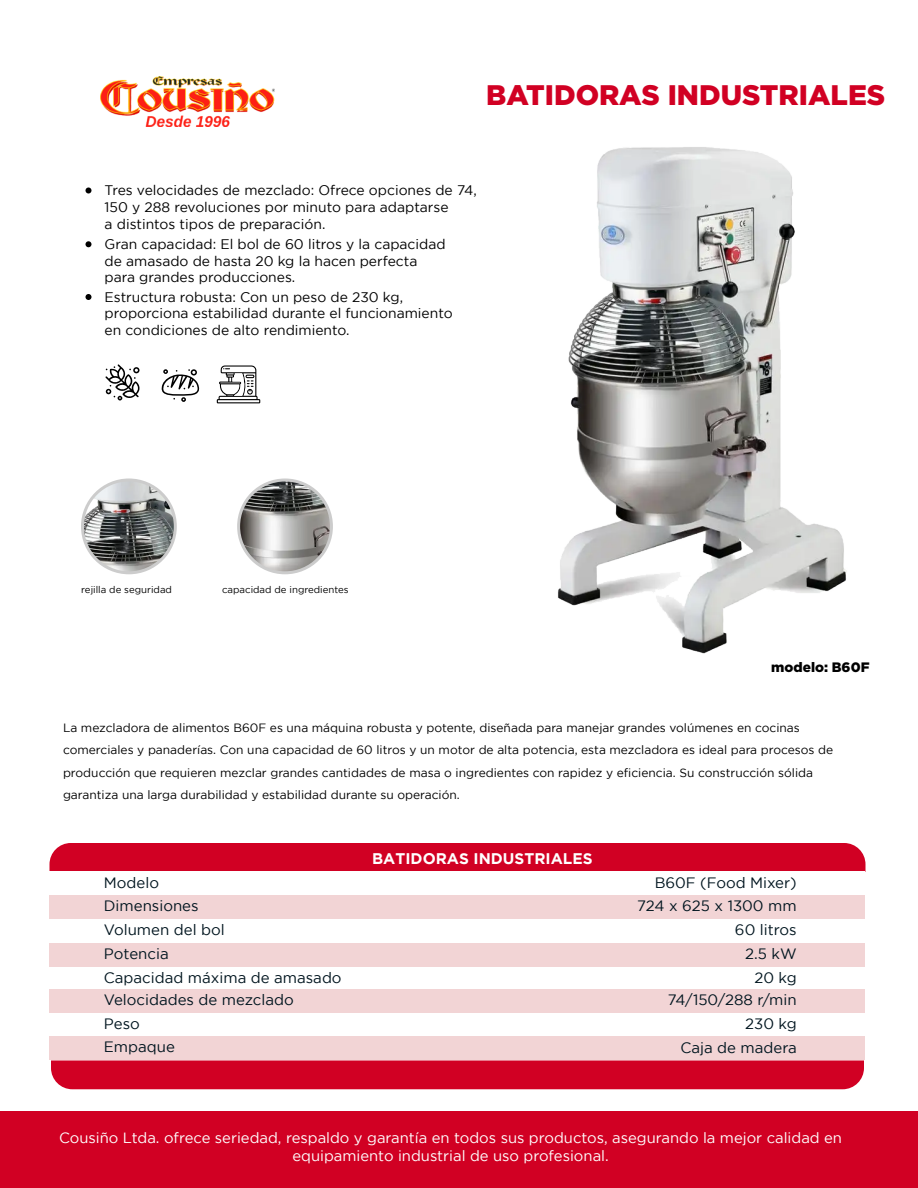
<style>
.page{position:relative;width:918px;height:1188px;background:#fff}
.page>*{position:absolute;margin:0;border:0;box-sizing:border-box;transform-origin:0 0}
.t1{font:900 28.2px "Gotham";color:#d10023}
.t2{font:700 15.45px "Gotham";color:#fff}
.t3{font:15px/24px "Gotham";color:#00151f;text-align:right}
.t4{font:14.85px/18px "Gotham";color:#fff;text-align:center}
.t5{font:13.8px/16.6px "Gotham";color:#000}
.t6{font:900 13.65px "Gotham";color:#000}
.t7{font:12px/22.5px "Gotham";color:#000}
.t8{font:9.6px "Gotham";color:#000}
</style>
<div class="page">
<img style="left:558px;top:147px;width:289px;height:507px">
<div style="left:0;top:1112px;width:918px;height:76px;background:#d10023"></div>
<img style="left:100px;top:76px;width:175px;height:51px">
<img style="left:82px;top:480px;width:93px;height:93px;border-radius:46px">
<div style="left:81px;top:478px;width:96px;height:96px;border:3px solid #ccc;border-radius:50%"></div>
<img style="left:239px;top:480px;width:92px;height:93px;border-radius:46px">
<div style="left:237px;top:478px;width:96px;height:96px;border:3px solid #ccc;border-radius:50%"></div>
<div style="left:50px;top:843px;width:816px;height:29px;background:#d10023"></div>
<div style="left:51px;top:1060px;width:813px;height:29px;background:#d10023"></div>
<div style="left:50px;top:895px;width:816px;height:24px;background:#f2d4d5"></div>
<div style="left:50px;top:943px;width:816px;height:23px;background:#f2d4d5"></div>
<div style="left:50px;top:989px;width:816px;height:24px;background:#f2d4d5"></div>
<div style="left:50px;top:1036px;width:816px;height:23px;background:#f2d4d5"></div>
<svg style="left:162px;top:369px;width:37px;height:33px"></svg>
<svg style="left:105px;top:364px;width:35px;height:36px"></svg>
<svg style="left:86px;top:188px;width:6px;height:6px"></svg>
<svg style="left:86px;top:241px;width:6px;height:6px"></svg>
<svg style="left:86px;top:294px;width:6px;height:6px"></svg>
<svg style="left:217px;top:365px;width:43px;height:38px"></svg>
<h1 class="t1" style="left:486px;top:78px;width:401px">BATIDORAS INDUSTRIALES</h1>
<p class="t5" style="left:105px;top:182px;width:374px">Tres velocidades de mezclado: Ofrece opciones de 74,<br>150 y 288 revoluciones por minuto para adaptarse<br>a distintos tipos de preparación.</p>
<p class="t5" style="left:105px;top:236px;width:343px">Gran capacidad: El bol de 60 litros y la capacidad de amasado de hasta 20 kg la hacen perfecta para grandes producciones.</p>
<p class="t5" style="left:105px;top:288px;width:350px">Estructura robusta: Con un peso de 230 kg, proporciona estabilidad durante el funcionamiento en condiciones de alto rendimiento.</p>
<p class="t8" style="left:81px;top:584px;width:92px">rejilla de seguridad</p>
<p class="t8" style="left:222px;top:584px;width:128px">capacidad de ingredientes</p>
<p class="t6" style="left:771px;top:659px;width:100px">modelo: B60F</p>
<p class="t7" style="left:63px;top:716px;width:772px">La mezcladora de alimentos B60F es una máquina robusta y potente, diseñada para manejar grandes volúmenes en cocinas comerciales y panaderías. Con una capacidad de 60 litros y un motor de alta potencia, esta mezcladora es ideal para procesos de producción que requieren mezclar grandes cantidades de masa o ingredientes con rapidez y eficiencia. Su construcción sólida garantiza una larga durabilidad y estabilidad durante su operación.</p>
<p class="t3" style="left:104px;top:872px;width:96px;line-height:22.5px;text-align:left">Modelo<br>Dimensiones</p>
<p class="t3" style="left:104px;top:917px;width:239px;text-align:left">Volumen del bol<br>Potencia<br>Capacidad máxima de amasado</p>
<p class="t3" style="left:104px;top:988px;width:191px;text-align:left">Velocidades de mezclado<br>Peso</p>
<p class="t3" style="left:104px;top:1034px;width:73px">Empaque</p>
<p class="t2" style="left:372px;top:849px;width:222px">BATIDORAS INDUSTRIALES</p>
<p class="t3" style="left:637px;top:872px;width:161px;line-height:22.5px">B60F (Food Mixer)<br>724 x 625 x 1300 mm</p>
<p class="t3" style="left:735px;top:917px;width:63px">60 litros<br>2.5 kW<br>20 kg</p>
<p class="t3" style="left:668px;top:988px;width:130px">74/150/288 r/min<br>230 kg<br>Caja de madera</p>
<p class="t4" style="left:59px;top:1128px;width:785px">Cousiño Ltda. ofrece seriedad, respaldo y garantía en todos sus productos, asegurando la mejor calidad en equipamiento industrial de uso profesional.</p>
</div>
